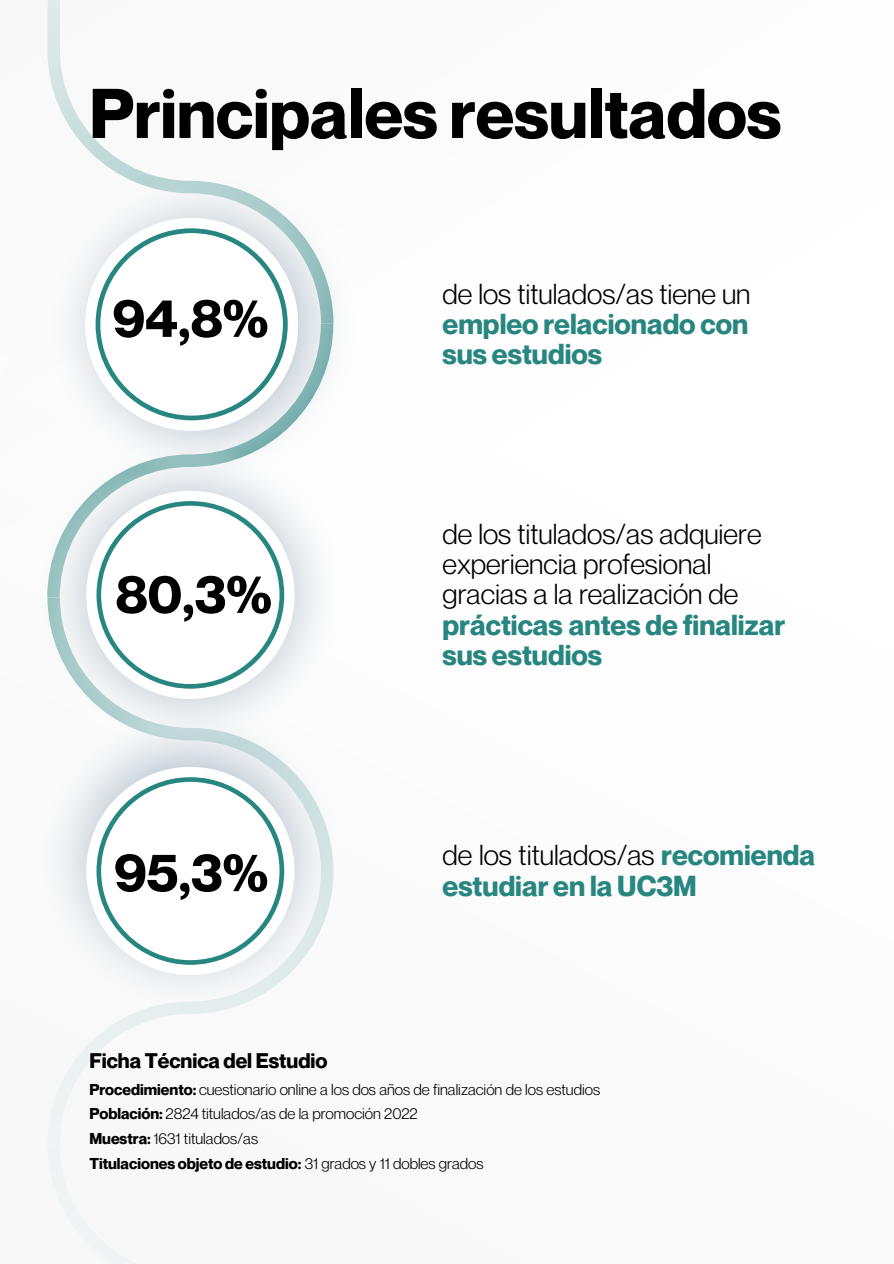
<style>
.page{position:relative;width:894px;height:1264px;background:#fff}
.page>*{position:absolute;margin:0;border:0;box-sizing:border-box;transform-origin:0 0}
.t1{font:700 68.7px "Neue Montreal";color:#000}
.t2{font:700 52.5px "Neue Montreal";color:#000}
.t3{font:28.2px/30.3px "Neue Montreal";color:#000}
.t4{font:700 28.2px/30.3px "Neue Montreal";color:#288681;text-align:justify}
.t5{font:700 20.7px "Neue Montreal";color:#000}
.t6{font:15.45px "Neue Montreal";color:#000}
.t7{font:700 15.45px "Neue Montreal";color:#000}
.s1{font-weight:400;color:#000}
.s2{font-weight:700;color:#288681}
.s3{font-weight:700}
.s4{font-weight:400}
</style>
<div class="page">
<img style="left:38px;top:832px;width:296px;height:166px">
<img style="left:0;top:0;width:507px;height:832px">
<svg style="left:86px;top:767px;width:208px;height:208px"></svg>
<img style="left:51px;top:180px;width:304px;height:293px">
<svg style="left:85px;top:218px;width:213px;height:213px"></svg>
<svg style="left:96px;top:228px;width:192px;height:192px"></svg>
<img style="left:38px;top:448px;width:296px;height:293px">
<svg style="left:86px;top:491px;width:208px;height:208px"></svg>
<p class="t1" style="left:89px;top:71px;width:693px">Principales resultados</p>
<h1 class="t2" style="left:113px;top:286px;width:157px">94,8%</h1>
<p class="t2" style="left:116px;top:562px;width:158px">80,3%</p>
<p class="t2" style="left:114px;top:840px;width:155px">95,3%</p>
<p class="t4" style="left:442px;top:278px;width:309px"><span class="s1">de los titulados/as tiene un </span>empleo relacionado con sus estudios</p>
<h2 class="t3" style="left:442px;top:518px;width:344px">de los titulados/as adquiere experiencia profesional gracias a la realización de <span class="s2">prácticas antes de finalizar sus estudios</span></h2>
<p class="t4" style="left:442px;top:839px;width:374px"><span class="s1">de los titulados/as</span> recomienda estudiar en la UC3M</p>
<h2 class="t5" style="left:89px;top:1047px;width:239px">Ficha Técnica del Estudio</h2>
<h3 class="t6" style="left:89px;top:1079px;width:512px"><span class="s3">Procedimiento:</span> cuestionario online a los dos años de finalización de los estudios</h3>
<h3 class="t6" style="left:89px;top:1104px;width:330px"><span class="s3">Población:</span> 2824 titulados/as de la promoción 2022</h3>
<p class="t6" style="left:89px;top:1129px;width:170px"><span class="s3">Muestra:</span> 1631 titulados/as</p>
<p class="t7" style="left:89px;top:1153px;width:395px">Titulaciones objeto de estudio: <span class="s4">31 grados y 11 dobles grados</span></p>
</div>
